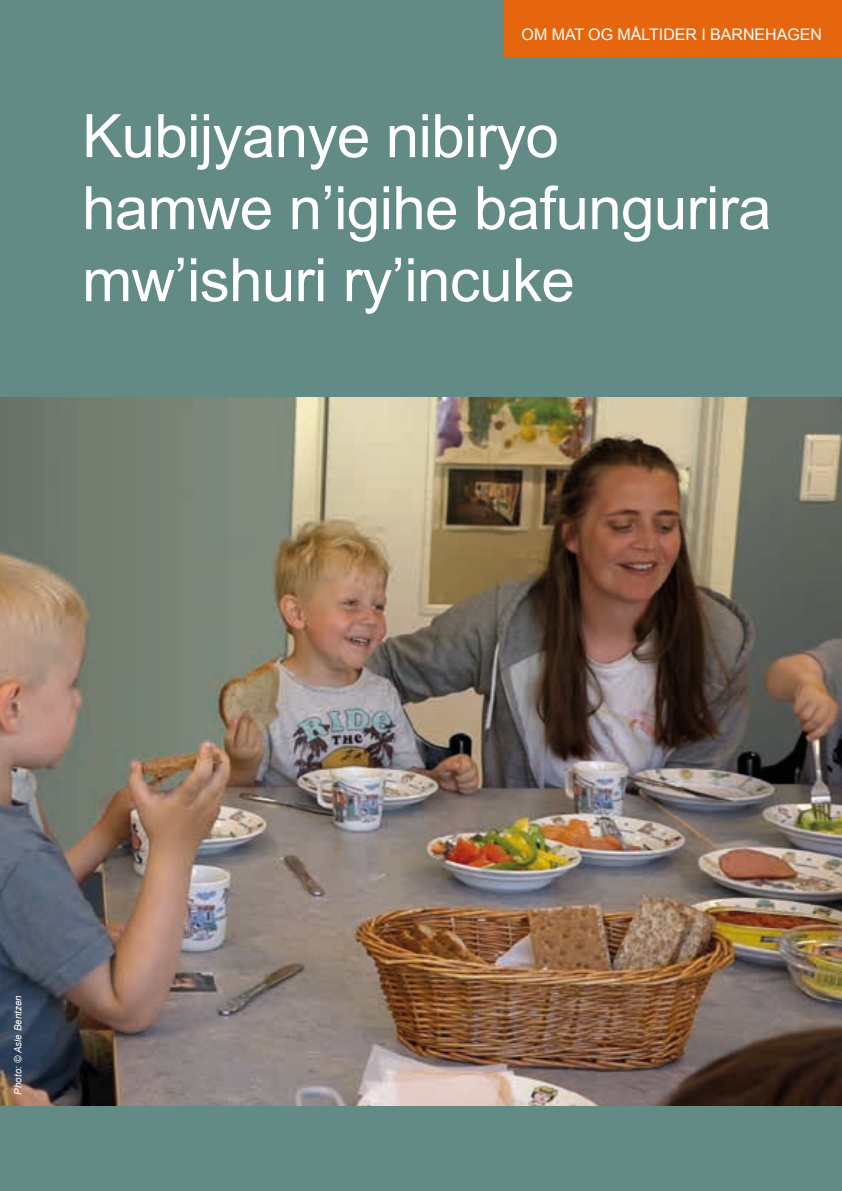
<style>
.page{position:relative;width:842px;height:1191px;background:#628b86}
.page>*{position:absolute;margin:0;border:0;box-sizing:border-box;transform-origin:0 0}
.t1{font:60px/72px "Arial";letter-spacing:-.01em;color:#fff}
.t2{font:16px "Arial";color:#fff}
.t3{font:italic 10px "Arial";letter-spacing:.01em;color:#fff}
</style>
<div class="page">
<img style="left:0;top:397px;width:842px;height:709px">
<div style="left:505px;top:0;width:337px;height:57px;background:#e5660e"></div>
<p class="t2" style="left:522px;top:24px;width:302px">OM MAT OG MÅLTIDER I BARNEHAGEN</p>
<p class="t1" style="left:82px;top:101px;width:691px">Kubijyanye nibiryo<br>hamwe n’igihe bafungurira mw’ishuri ry’incuke</p>
<p class="t3" style="left:11px;top:1094px;width:101px;rotate:-90deg">Photo: © Asle Bentzen</p>
</div>
